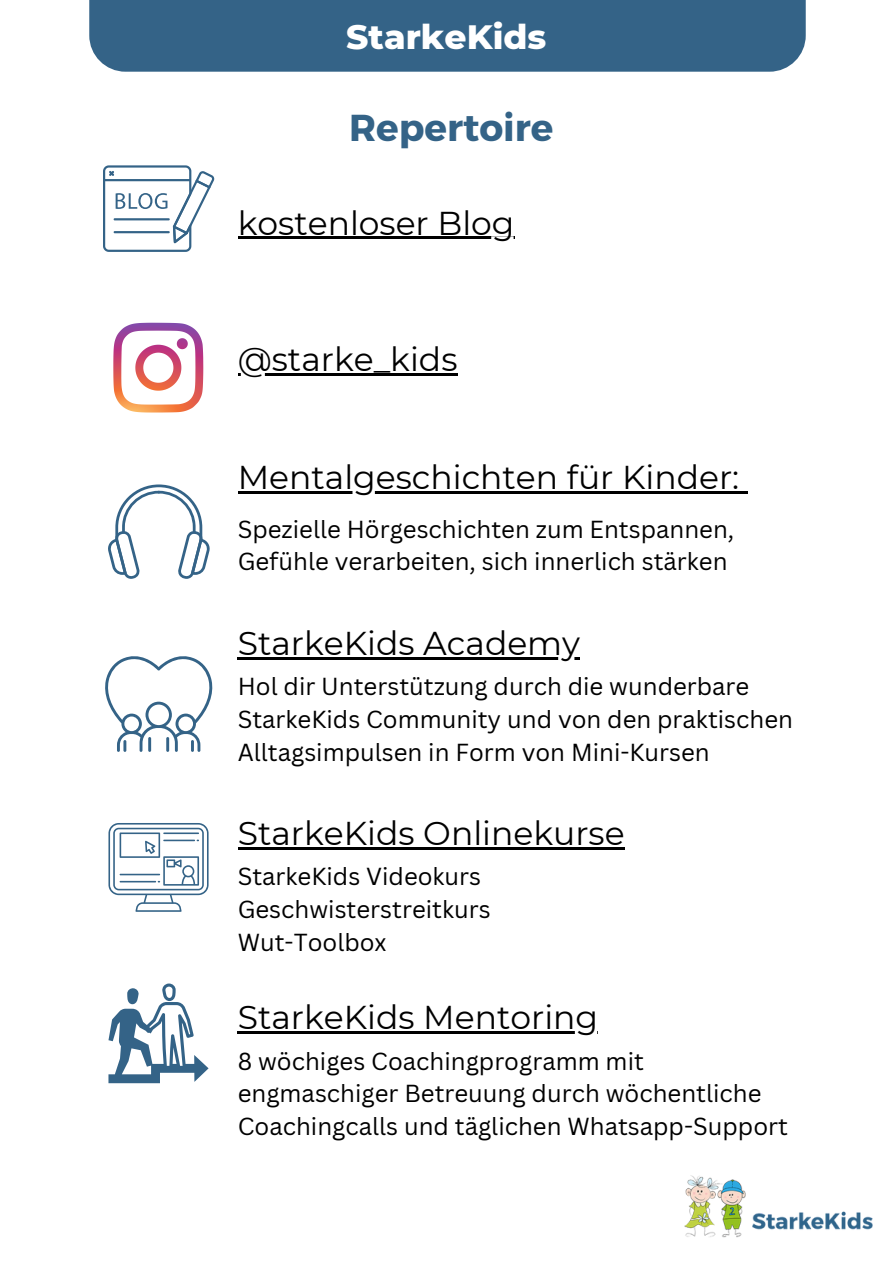
<style>
.page{position:relative;width:893px;height:1264px;background:#fff}
.page>*{position:absolute;margin:0;border:0;box-sizing:border-box;transform-origin:0 0}
.t1{font:700 37.5px "Montserrat";color:#346387}
.t2{font:800 34.5px "Montserrat";color:#fff}
.t3{font:33px "Montserrat";color:#000}
.t4{font:24px/32.5px "Canva Sans";color:#000}
</style>
<div class="page">
<div style="left:89px;top:0;width:716px;height:72px;background:#346387"></div>
<img style="left:684px;top:1175px;width:188px;height:63px">
<svg style="left:103px;top:165px;width:111px;height:87px"></svg>
<svg style="left:113px;top:323px;width:90px;height:89px"></svg>
<svg style="left:108px;top:484px;width:102px;height:95px"></svg>
<svg style="left:105px;top:656px;width:108px;height:96px"></svg>
<svg style="left:108px;top:823px;width:100px;height:88px"></svg>
<svg style="left:108px;top:983px;width:100px;height:100px"></svg>
<hr style="left:238px;top:237px;width:276px;height:2px;background:#000">
<hr style="left:238px;top:373px;width:219px;height:2px;background:#000">
<hr style="left:238px;top:491px;width:501px;height:2px;background:#000">
<svg style="left:739px;top:491px;width:8px;height:2px"></svg>
<hr style="left:238px;top:657px;width:342px;height:2px;background:#000">
<hr style="left:238px;top:847px;width:386px;height:2px;background:#000">
<hr style="left:238px;top:1031px;width:360px;height:2px;background:#000">
<h2 class="t2" style="left:346px;top:15px;width:201px">StarkeKids</h2>
<h1 class="t1" style="left:349px;top:103px;width:206px">Repertoire</h1>
<h3 class="t3" style="left:238px;top:203px;width:278px">kostenloser Blog</h3>
<h3 class="t3" style="left:238px;top:339px;width:221px">@starke_kids</h3>
<h3 class="t3" style="left:238px;top:457px;width:503px">Mentalgeschichten für Kinder:</h3>
<p class="t4" style="left:238px;top:512px;width:498px">Spezielle Hörgeschichten zum Entspannen,<br>Gefühle verarbeiten, sich innerlich stärken</p>
<h3 class="t3" style="left:238px;top:623px;width:344px">StarkeKids Academy</h3>
<p class="t4" style="left:238px;top:669px;width:556px">Hol dir Unterstützung durch die wunderbare<br>StarkeKids Community und von den praktischen<br>Alltagsimpulsen in Form von Mini-Kursen</p>
<h3 class="t3" style="left:238px;top:813px;width:388px">StarkeKids Onlinekurse</h3>
<p class="t4" style="left:238px;top:859px;width:254px">StarkeKids Videokurs<br>Geschwisterstreitkurs<br>Wut-Toolbox</p>
<h3 class="t3" style="left:238px;top:997px;width:362px">StarkeKids Mentoring</h3>
<p class="t4" style="left:238px;top:1044px;width:551px">8 wöchiges Coachingprogramm mit engmaschiger Betreuung durch wöchentliche<br>Coachingcalls und täglichen Whatsapp-Support</p>
</div>
